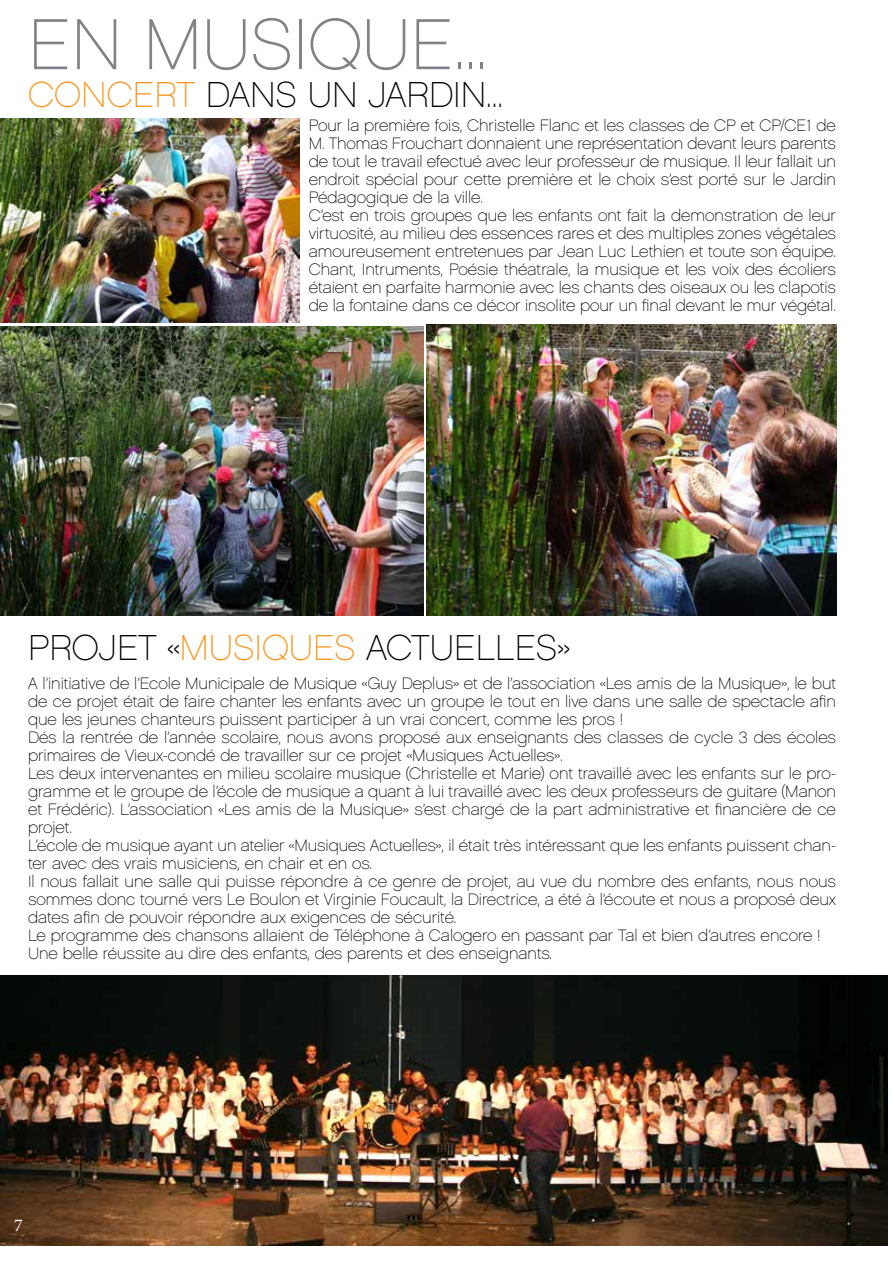
<style>
.page{position:relative;width:893px;height:1263px;background:#fff}
.page>*{position:absolute;margin:0;border:0;box-sizing:border-box;transform-origin:0 0}
.t1{font:72px "Chalet Paris Nineteen Sixty";color:#808285}
.t2{font:36px "Chalet Paris Nineteen Sixty";color:#000}
.t3{font:36px "Chalet Paris Nineteen Sixty";color:#f89721}
.t4{font:18px "Minion Pro";color:#fff}
.t5{font:16.5px/18px "Chalet Paris Nineteen Sixty";color:#000}
.s1{color:#000}
</style>
<div class="page">
<img style="left:0;top:975px;width:887px;height:270px">
<img style="left:427px;top:325px;width:409px;height:290px">
<img style="left:0;top:118px;width:299px;height:205px">
<img style="left:0;top:326px;width:423px;height:289px">
<h1 class="t1" style="left:28px;top:3px;width:160px">en musique</h1>
<h1 class="t1" style="left:453px;top:3px;width:35px">...</h1>
<h2 class="t3" style="left:28px;top:74px;width:51px">Concert</h2>
<h2 class="t2" style="left:206px;top:74px;width:23px">dans</h2>
<h2 class="t2" style="left:308px;top:74px;width:81px">un jardin</h2>
<h2 class="t2" style="left:486px;top:74px;width:18px">...</h2>
<p class="t5" style="left:309px;top:116px;width:529px">Pour la première fois, Christelle Flanc et les classes de CP et CP/CE1 de M. Thomas Frouchart donnaient une représentation devant leurs parents de tout le travail efectué avec leur professeur de musique. Il leur fallait un endroit spécial pour cette première et le choix s’est porté sur le Jardin Pédagogique de la ville.<br>C’est en trois groupes que les enfants ont fait la demonstration de leur virtuosité, au milieu des essences rares et des multiples zones végétales amoureusement entretenues par Jean Luc Lethien et toute son équipe.<br>Chant, Intruments, Poésie théatrale, la musique et les voix des écoliers étaient en parfaite harmonie avec les chants des oiseaux ou les clapotis de la fontaine dans ce décor insolite pour un final devant le mur végétal.</p>
<h2 class="t2" style="left:28px;top:626px;width:44px">Projet</h2>
<h2 class="t3" style="left:167px;top:626px;width:63px"><span class="s1">«</span>Musiques</h2>
<h2 class="t2" style="left:366px;top:626px;width:43px">Actuelles</h2>
<h2 class="t2" style="left:558px;top:626px;width:14px">»</h2>
<p class="t5" style="left:28px;top:675px;width:809px">A l’initiative de l’Ecole Municipale de Musique «Guy Deplus» et de l’association «Les amis de la Musique», le but de ce projet était de faire chanter les enfants avec un groupe le tout en live dans une salle de spectacle afin que les jeunes chanteurs puissent participer à un vrai concert, comme les pros !<br>Dés la rentrée de l’année scolaire, nous avons proposé aux enseignants des classes de cycle 3 des écoles primaires de Vieux-condé de travailler sur ce projet «Musiques Actuelles».<br>Les deux intervenantes en milieu scolaire musique (Christelle et Marie) ont travaillé avec les enfants sur le pro&shy;gramme et le groupe de l’école de musique a quant à lui travaillé avec les deux professeurs de guitare (Manon et Frédéric). L’association «Les amis de la Musique» s’est chargé de la part administrative et financière de ce projet.<br>L’école de musique ayant un atelier «Musiques Actuelles», il était très intéressant que les enfants puissent chan&shy;ter avec des vrais musiciens, en chair et en os.<br>Il nous fallait une salle qui puisse répondre à ce genre de projet, au vue du nombre des enfants, nous nous sommes donc tourné vers Le Boulon et Virginie Foucault, la Directrice, a été à l’écoute et nous a proposé deux dates afin de pouvoir répondre aux exigences de sécurité.<br>Le programme des chansons allaient de Téléphone à Calogero en passant par Tal et bien d’autres encore !<br>Une belle réussite au dire des enfants, des parents et des enseignants.</p>
<p class="t4" style="left:14px;top:1213px;width:10px">7</p>
</div>
